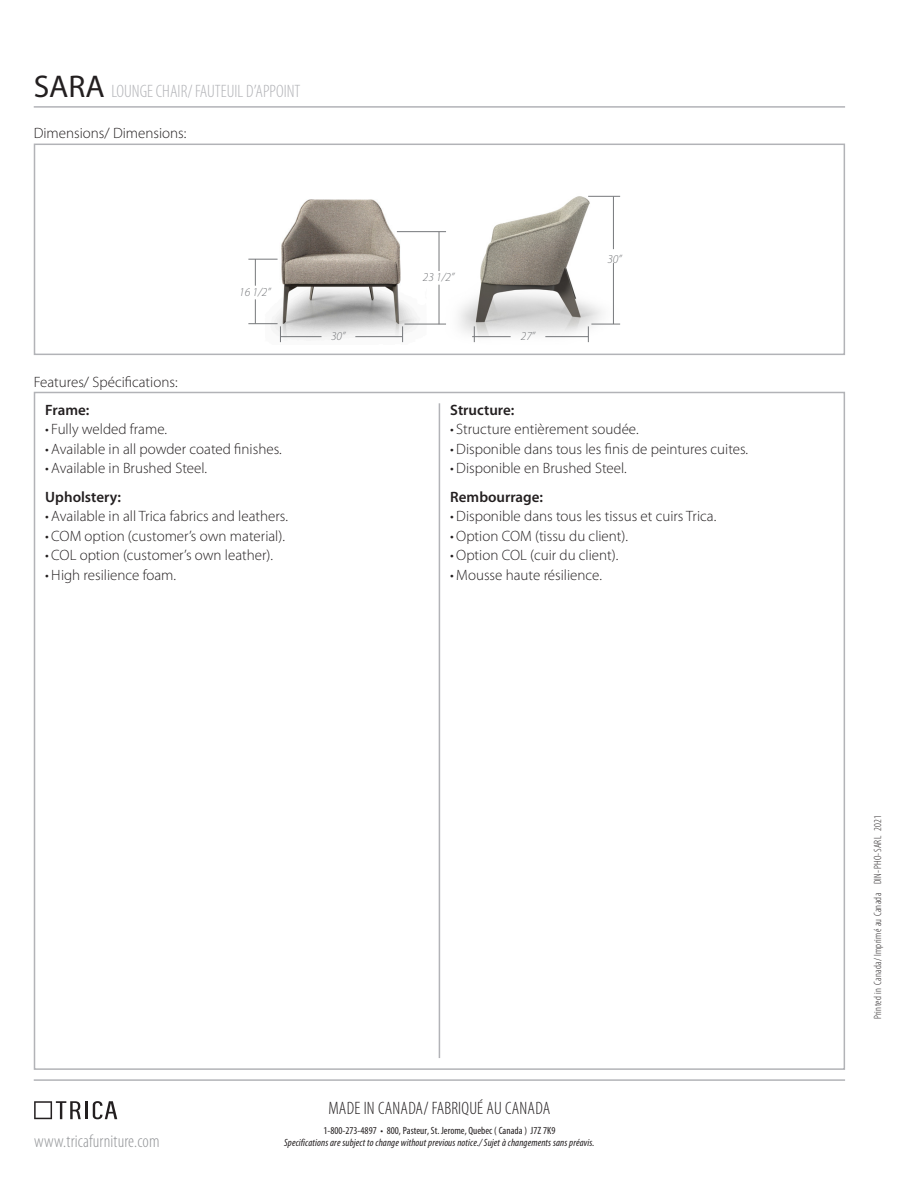
<style>
.page{position:relative;width:918px;height:1188px;background:#fff}
.page>*{position:absolute;margin:0;border:0;box-sizing:border-box;transform-origin:0 0}
.t1{font:300 condensed 18px "Myriad Pro";color:#b2b3b7}
.t2{font:300 condensed 18px "Myriad Pro";letter-spacing:.01em;color:#231f20}
.t3{font:300 condensed 18px "Myriad Pro";letter-spacing:.01em;color:#939598}
.t4{font:300 15px "Myriad Pro";color:#231f20}
.t5{font:600 15px "Myriad Pro";color:#231f20}
.t6{font:italic 300 12px "Myriad Pro";color:#76787b}
.t7{font:italic condensed 10.5px "Myriad Pro";letter-spacing:.01em;color:#231f20}
.t8{font:condensed 10.5px "Myriad Pro";color:#231f20}
.t9{font:300 condensed 10.5px "Myriad Pro";letter-spacing:.03em;color:#231f20}
.s1{font-weight:400;font-stretch:normal;font-size:31.5px;color:#231f20}
</style>
<div class="page">
<hr style="left:34px;top:1079px;width:811px;height:2px;background:#b2b3b7">
<hr style="left:34px;top:106px;width:811px;height:2px;background:#b2b3b7">
<div style="left:34px;top:144px;width:811px;height:211px;border:2px solid #b2b3b7"></div>
<hr style="left:439px;top:403px;width:1px;height:655px;background:#b2b3b7">
<hr style="left:85px;top:1101px;width:3px;height:18px;background:#231f20">
<svg style="left:93px;top:1101px;width:24px;height:18px"></svg>
<svg style="left:34px;top:1101px;width:47px;height:18px"></svg>
<img style="left:248px;top:199px;width:185px;height:144px">
<img style="left:433px;top:195px;width:188px;height:148px">
<svg style="left:255px;top:260px;width:1px;height:26px"></svg>
<svg style="left:255px;top:299px;width:1px;height:24px"></svg>
<hr style="left:439px;top:232px;width:1px;height:39px;background:#76787b">
<hr style="left:439px;top:285px;width:1px;height:39px;background:#76787b">
<hr style="left:280px;top:336px;width:42px;height:1px;background:#76787b">
<hr style="left:355px;top:336px;width:47px;height:1px;background:#76787b">
<hr style="left:472px;top:336px;width:39px;height:1px;background:#76787b">
<hr style="left:545px;top:336px;width:43px;height:1px;background:#76787b">
<hr style="left:613px;top:196px;width:1px;height:53px;background:#76787b">
<hr style="left:613px;top:263px;width:1px;height:61px;background:#76787b">
<hr style="left:248px;top:259px;width:30px;height:1px;background:#76787b">
<hr style="left:397px;top:231px;width:49px;height:1px;background:#76787b">
<hr style="left:404px;top:324px;width:42px;height:1px;background:#76787b">
<hr style="left:588px;top:196px;width:32px;height:1px;background:#76787b">
<hr style="left:248px;top:323px;width:30px;height:1px;background:#76787b">
<svg style="left:280px;top:326px;width:1px;height:16px"></svg>
<svg style="left:402px;top:326px;width:1px;height:16px"></svg>
<svg style="left:588px;top:324px;width:32px;height:18px"></svg>
<svg style="left:474px;top:326px;width:1px;height:16px"></svg>
<p class="t1" style="left:34px;top:80px;width:268px"><span class="s1">SARA</span> LOUNGE CHAIR/ FAUTEUIL D’APPOINT</p>
<p class="t4" style="left:34px;top:124px;width:154px">Dimensions/ Dimensions:</p>
<p class="t4" style="left:34px;top:373px;width:145px">Features/ Spécifications:</p>
<p class="t6" style="left:239px;top:285px;width:33px">16 1/2”</p>
<p class="t5" style="left:45px;top:400px;width:46px">Frame:</p>
<p class="t4" style="left:45px;top:420px;width:123px">• Fully welded frame.</p>
<p class="t4" style="left:45px;top:440px;width:238px">• Available in all powder coated finishes.</p>
<p class="t4" style="left:45px;top:459px;width:163px">• Available in Brushed Steel.</p>
<p class="t5" style="left:45px;top:487px;width:77px">Upholstery:</p>
<p class="t4" style="left:45px;top:507px;width:244px">• Available in all Trica fabrics and leathers.</p>
<p class="t4" style="left:45px;top:527px;width:241px">• COM option (customer’s own material).</p>
<p class="t4" style="left:45px;top:546px;width:229px">• COL option (customer’s own leather).</p>
<p class="t4" style="left:45px;top:566px;width:132px">•High resilience foam.</p>
<p class="t6" style="left:423px;top:270px;width:33px">23 1/2”</p>
<p class="t6" style="left:331px;top:329px;width:16px">30”</p>
<p class="t6" style="left:521px;top:329px;width:16px">27”</p>
<p class="t6" style="left:607px;top:252px;width:16px">30”</p>
<p class="t5" style="left:450px;top:400px;width:66px">Structure:</p>
<p class="t4" style="left:450px;top:420px;width:190px">• Structure entièrement soudée.</p>
<p class="t4" style="left:450px;top:440px;width:299px">•Disponible dans tous les finis de peintures cuites.</p>
<p class="t4" style="left:450px;top:459px;width:178px">•Disponible en Brushed Steel.</p>
<p class="t5" style="left:450px;top:487px;width:94px">Rembourrage:</p>
<p class="t4" style="left:450px;top:507px;width:268px">•Disponible dans tous les tissus et cuirs Trica.</p>
<p class="t4" style="left:450px;top:527px;width:179px">•Option COM (tissu du client).</p>
<p class="t4" style="left:450px;top:546px;width:170px">•Option COL (cuir du client).</p>
<p class="t4" style="left:450px;top:566px;width:153px">•Mousse haute résilience.</p>
<p class="t2" style="left:329px;top:1098px;width:223px">MADE IN CANADA/ FABRIQUÉ AU CANADA</p>
<p class="t3" style="left:34px;top:1130px;width:127px">www.tricafurniture.com</p>
<p class="t8" style="left:324px;top:1124px;width:233px">1-800-273-4897 • 800, Pasteur, St. Jerome, Quebec ( Canada ) J7Z 7K9</p>
<p class="t7" style="left:284px;top:1137px;width:312px">Specifications are subject to change without previous notice./ Sujet à changements sans préavis.</p>
<p class="t9" style="left:871px;top:1019px;width:205px;rotate:-90deg">Printed in Canada/ Imprimé au Canada DIN-PHO-SARL 2021</p>
</div>
